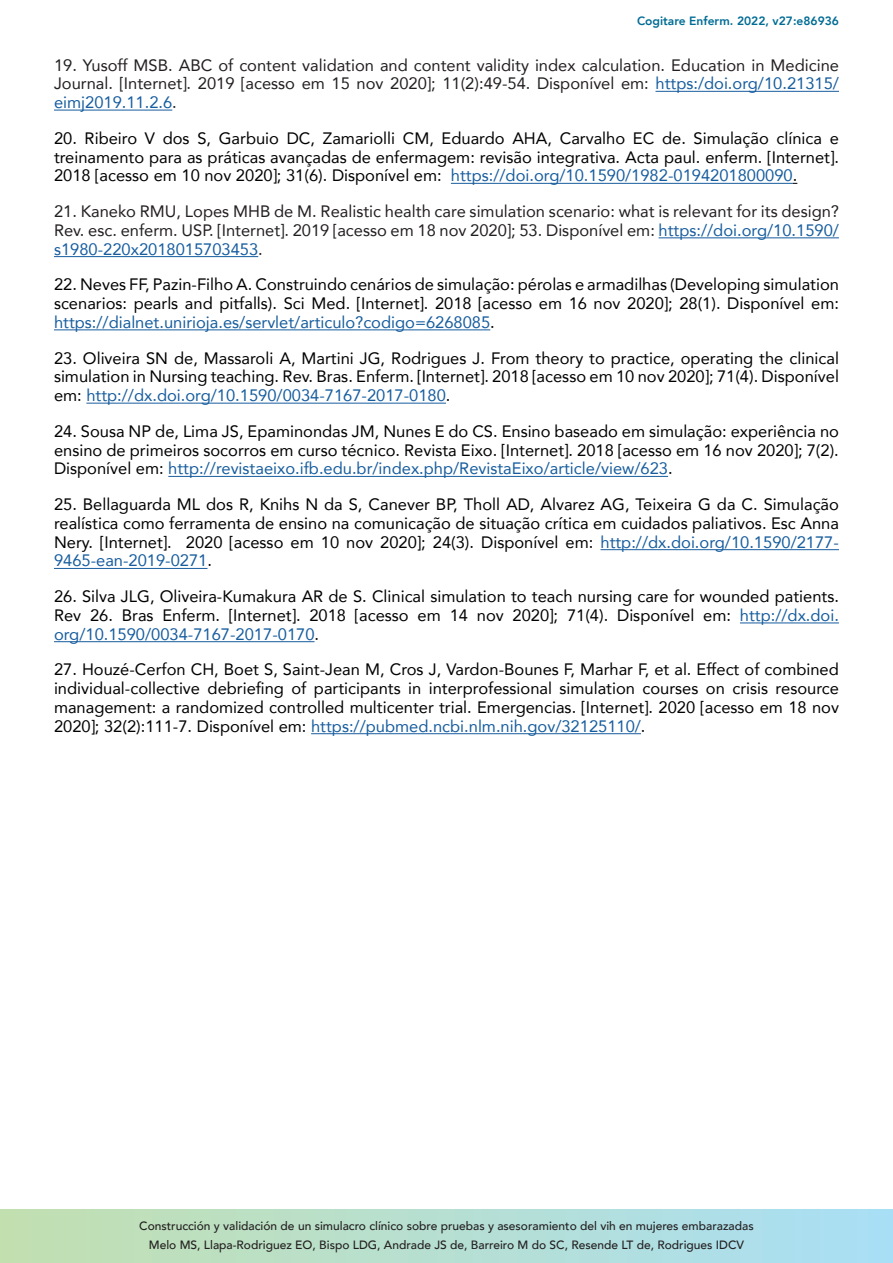
<style>
.page{position:relative;width:893px;height:1263px;background:#fff}
.page>*{position:absolute;margin:0;border:0;box-sizing:border-box;transform-origin:0 0}
.TEXTO{font:16.5px/18.8px "Avenir";color:#000001;text-align:justify}
.TEXTO-2{font:16.5px/18.8px "Avenir";color:#231f20;text-align:justify}
.t1{font:500 12px/18.6px "Avenir";color:#231f20;text-align:center}
.t2{font:800 12px "Avenir";color:#006c95}
.s1{color:#175d9e}
</style>
<div class="page">
<svg style="left:0;top:1209px;width:893px;height:54px;background:#b6dfd2"></svg>
<hr style="left:655px;top:91px;width:184px;height:1px;background:#175d9e">
<hr style="left:54px;top:110px;width:118px;height:1px;background:#175d9e">
<hr style="left:451px;top:183px;width:342px;height:1px;background:#175d9e">
<hr style="left:659px;top:237px;width:180px;height:1px;background:#175d9e">
<hr style="left:54px;top:256px;width:204px;height:1px;background:#175d9e">
<hr style="left:54px;top:329px;width:436px;height:1px;background:#175d9e">
<hr style="left:86px;top:403px;width:360px;height:1px;background:#175d9e">
<hr style="left:168px;top:476px;width:500px;height:1px;background:#175d9e">
<hr style="left:600px;top:549px;width:239px;height:1px;background:#175d9e">
<hr style="left:54px;top:568px;width:153px;height:1px;background:#175d9e">
<hr style="left:740px;top:622px;width:99px;height:1px;background:#175d9e">
<hr style="left:54px;top:641px;width:261px;height:1px;background:#175d9e">
<hr style="left:311px;top:733px;width:330px;height:1px;background:#175d9e">
<p class="t2" style="left:637px;top:10px;width:203px">Cogitare Enferm. 2022, v27:e86936</p>
<p class="TEXTO-2" style="left:54px;top:55px;width:786px">19. Yusoff MSB. ABC of content validation and content validity index calculation. Education in Medicine Journal. [Internet]. 2019 [acesso em 15 nov 2020]; 11(2):49-54. Disponível em: <span class="s1">https:/doi.org/10.21315/ eimj2019.11.2.6</span>.</p>
<p class="TEXTO" style="left:54px;top:128px;width:786px">20. Ribeiro V dos S, Garbuio DC, Zamariolli CM, Eduardo AHA, Carvalho EC de. Simulação clínica e treinamento para as práticas avançadas de enfermagem: revisão integrativa. Acta paul. enferm. [Internet].<br>2018 [acesso em 10 nov 2020]; 31(6). Disponível em: <span class="s1">https://doi.org/10.1590/1982-0194201800090</span>.</p>
<p class="TEXTO-2" style="left:54px;top:201px;width:786px">21. Kaneko RMU, Lopes MHB de M. Realistic health care simulation scenario: what is relevant for its design?<br>Rev. esc. enferm. USP. [Internet]. 2019 [acesso em 18 nov 2020]; 53. Disponível em: <span class="s1">https://doi.org/10.1590/ s1980-220x2018015703453</span>.</p>
<p class="TEXTO" style="left:54px;top:275px;width:786px">22. Neves FF, Pazin-Filho A. Construindo cenários de simulação: pérolas e armadilhas (Developing simulation scenarios: pearls and pitfalls). Sci Med. [Internet]. 2018 [acesso em 16 nov 2020]; 28(1). Disponível em: <span class="s1">https://dialnet.unirioja.es/servlet/articulo?codigo=6268085</span>.</p>
<p class="TEXTO" style="left:54px;top:348px;width:786px">23. Oliveira SN de, Massaroli A, Martini JG, Rodrigues J. From theory to practice, operating the clinical simulation in Nursing teaching. Rev. Bras. Enferm. [Internet]. 2018 [acesso em 10 nov 2020]; 71(4). Disponível em: <span class="s1">http://dx.doi.org/10.1590/0034-7167-2017-0180</span>.</p>
<p class="TEXTO" style="left:54px;top:421px;width:786px">24. Sousa NP de, Lima JS, Epaminondas JM, Nunes E do CS. Ensino baseado em simulação: experiência no ensino de primeiros socorros em curso técnico. Revista Eixo. [Internet]. 2018 [acesso em 16 nov 2020]; 7(2).<br>Disponível em: <span class="s1">http://revistaeixo.ifb.edu.br/index.php/RevistaEixo/article/view/623</span>.</p>
<p class="TEXTO" style="left:54px;top:494px;width:786px">25. Bellaguarda ML dos R, Knihs N da S, Canever BP, Tholl AD, Alvarez AG, Teixeira G da C. Simulação realística como ferramenta de ensino na comunicação de situação crítica em cuidados paliativos. Esc Anna Nery. [Internet]. 2020 [acesso em 10 nov 2020]; 24(3). Disponível em: <span class="s1">http://dx.doi.org/10.1590/2177- 9465-ean-2019-0271</span>.</p>
<p class="TEXTO" style="left:54px;top:586px;width:786px">26. Silva JLG, Oliveira-Kumakura AR de S. Clinical simulation to teach nursing care for wounded patients.<br>Rev 26. Bras Enferm. [Internet]. 2018 [acesso em 14 nov 2020]; 71(4). Disponível em: <span class="s1">http://dx.doi. org/10.1590/0034-7167-2017-0170</span>.</p>
<p class="TEXTO" style="left:54px;top:660px;width:786px">27. Houzé-Cerfon CH, Boet S, Saint-Jean M, Cros J, Vardon-Bounes F, Marhar F, et al. Effect of combined individual-collective debriefing of participants in interprofessional simulation courses on crisis resource management: a randomized controlled multicenter trial. Emergencias. [Internet]. 2020 [acesso em 18 nov 2020]; 32(2):111-7. Disponível em: <span class="s1">https://pubmed.ncbi.nlm.nih.gov/32125110/</span>.</p>
<p class="t1" style="left:139px;top:1216px;width:616px">Construcción y validación de un simulacro clínico sobre pruebas y asesoramiento del vih en mujeres embarazadas<br>Melo MS, Llapa-Rodriguez EO, Bispo LDG, Andrade JS de, Barreiro M do SC, Resende LT de, Rodrigues IDCV</p>
</div>
